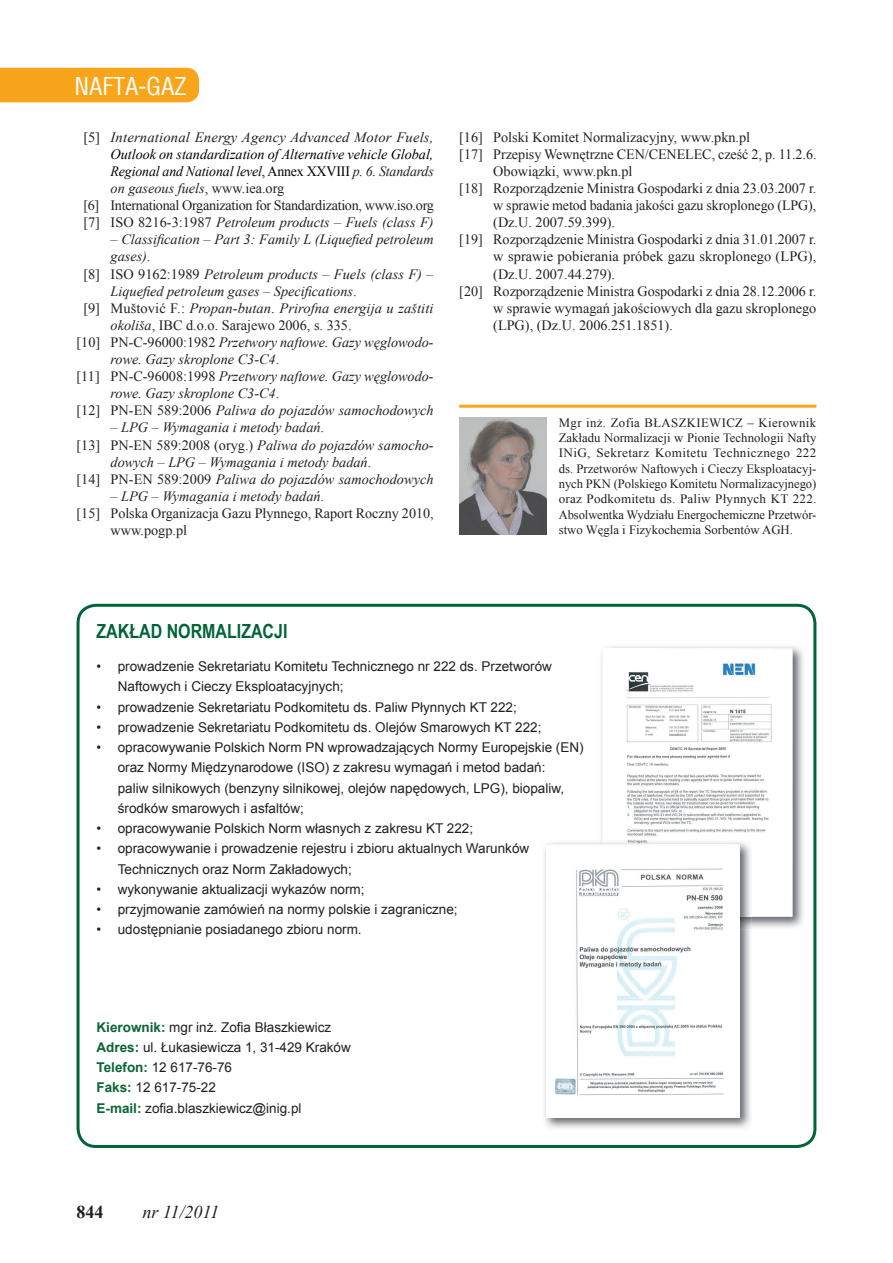
<style>
.page{position:relative;width:893px;height:1263px;background:#fff}
.page>*{position:absolute;margin:0;border:0;box-sizing:border-box;transform-origin:0 0}
.t1{font:24px "Switzerland Condensed";color:#fff}
.t2{font:700 19.5px "Arial Narrow";color:#006437}
.t3{font:italic 18px "Times New Roman";color:#231f20}
.t4{font:700 18px "Times New Roman";color:#231f20}
.t5{font:14.25px "Times New Roman";letter-spacing:-.005em;color:#231f20}
.t6{font:italic 14.25px "Times New Roman";color:#231f20}
.t7{font:italic 14.25px "Times New Roman";color:#000}
.t8{font:13.5px/20.2px "Arial";color:#231f20}
.t9{font:12.75px/15.3px "Times New Roman";color:#231f20;text-align:justify}
.s1{font-style:normal}
.s2{color:#231f20}
.s3{font-style:italic}
.s4{font-weight:700;color:#0b6437}
</style>
<div class="page">
<div style="left:0;top:68px;width:199px;height:34px;background:#f9a51b"></div>
<hr style="left:459px;top:405px;width:357px;height:3px;background:#f9a51b">
<img style="left:459px;top:418px;width:87px;height:116px">
<div style="left:77px;top:604px;width:739px;height:544px;border:3px solid #006437;border-radius:18px"></div>
<img style="left:601px;top:646px;width:203px;height:282px">
<img style="left:603px;top:648px;width:189px;height:268px">
<img style="left:544px;top:842px;width:207px;height:287px">
<img style="left:603px;top:840px;width:149px;height:76px">
<img style="left:546px;top:844px;width:193px;height:273px">
<h1 class="t1" style="left:74px;top:71px;width:114px">NAFTA-GAZ</h1>
<p class="t6" style="left:83px;top:127px;width:352px"><span class="s1">[5]</span> International Energy Agency Advanced Motor Fuels,</p>
<p class="t7" style="left:111px;top:144px;width:324px">Outlook on standardization of Alternative vehicle Global,</p>
<p class="t7" style="left:111px;top:161px;width:325px">Regional and National level<span class="s1">, Annex XXVIII</span> <span class="s2">p. 6. Standards</span></p>
<p class="t6" style="left:111px;top:178px;width:175px">on gaseous fuels<span class="s1">, www.iea.org</span></p>
<p class="t5" style="left:83px;top:196px;width:352px">[6] International Organization for Standardization, www.iso.org</p>
<p class="t6" style="left:83px;top:213px;width:352px"><span class="s1">[7] ISO 8216-3:1987</span> Petroleum products – Fuels (class F)</p>
<p class="t6" style="left:111px;top:230px;width:325px">– Classification – Part 3: Family L (Liquefied petroleum</p>
<p class="t6" style="left:111px;top:247px;width:41px">gases)<span class="s1">.</span></p>
<p class="t6" style="left:83px;top:264px;width:352px"><span class="s1">[8] ISO 9162:1989</span> Petroleum products – Fuels (class F) –</p>
<p class="t6" style="left:111px;top:281px;width:248px">Liquefied petroleum gases – Specifications<span class="s1">.</span></p>
<p class="t6" style="left:83px;top:298px;width:352px"><span class="s1">[9] Muštović F.:</span> Propan-butan<span class="s1">.</span> Prirofna energija u zaštiti</p>
<p class="t5" style="left:111px;top:315px;width:243px"><span class="s3">okoliša</span>, IBC d.o.o. Sarajewo 2006, s. 335.</p>
<p class="t6" style="left:77px;top:332px;width:359px"><span class="s1">[10] PN-C-96000:1982</span> Przetwory naftowe. Gazy węglowodo-</p>
<p class="t6" style="left:111px;top:349px;width:170px">rowe. Gazy skroplone C3-C4<span class="s1">.</span></p>
<p class="t6" style="left:77px;top:367px;width:359px"><span class="s1">[11] PN-C-96008:1998</span> Przetwory naftowe. Gazy węglowodo-</p>
<p class="t6" style="left:111px;top:384px;width:170px">rowe. Gazy skroplone C3-C4<span class="s1">.</span></p>
<p class="t6" style="left:77px;top:401px;width:359px"><span class="s1">[12] PN-EN 589:2006</span> Paliwa do pojazdów samochodowych</p>
<p class="t6" style="left:111px;top:418px;width:215px">– LPG – Wymagania i metody badań<span class="s1">.</span></p>
<p class="t5" style="left:77px;top:435px;width:359px">[13] PN-EN 589:2008 (oryg.) <span class="s3">Paliwa do pojazdów samocho-</span></p>
<p class="t6" style="left:111px;top:452px;width:262px">dowych – LPG – Wymagania i metody badań<span class="s1">.</span></p>
<p class="t6" style="left:77px;top:469px;width:359px"><span class="s1">[14] PN-EN 589:2009</span> Paliwa do pojazdów samochodowych</p>
<p class="t6" style="left:111px;top:486px;width:215px">– LPG – Wymagania i metody badań<span class="s1">.</span></p>
<p class="t5" style="left:77px;top:504px;width:359px">[15] Polska Organizacja Gazu Płynnego, Raport Roczny 2010,</p>
<p class="t5" style="left:111px;top:521px;width:78px">www.pogp.pl</p>
<p class="t5" style="left:459px;top:127px;width:293px">[16] Polski Komitet Normalizacyjny, www.pkn.pl</p>
<p class="t5" style="left:459px;top:144px;width:359px">[17] Przepisy Wewnętrzne CEN/CENELEC, cześć 2, p. 11.2.6.</p>
<p class="t5" style="left:493px;top:162px;width:141px">Obowiązki, www.pkn.pl</p>
<p class="t5" style="left:459px;top:179px;width:359px">[18] Rozporządzenie Ministra Gospodarki z dnia 23.03.2007 r.</p>
<p class="t5" style="left:493px;top:196px;width:325px">w sprawie metod badania jakości gazu skroplonego (LPG),</p>
<p class="t5" style="left:493px;top:213px;width:123px">(Dz.U. 2007.59.399).</p>
<p class="t5" style="left:459px;top:230px;width:359px">[19] Rozporządzenie Ministra Gospodarki z dnia 31.01.2007 r.</p>
<p class="t5" style="left:493px;top:247px;width:325px">w sprawie pobierania próbek gazu skroplonego (LPG),</p>
<p class="t5" style="left:493px;top:264px;width:123px">(Dz.U. 2007.44.279).</p>
<p class="t5" style="left:459px;top:281px;width:359px">[20] Rozporządzenie Ministra Gospodarki z dnia 28.12.2006 r.</p>
<p class="t5" style="left:493px;top:298px;width:325px">w sprawie wymagań jakościowych dla gazu skroplonego</p>
<p class="t5" style="left:493px;top:315px;width:181px">(LPG), (Dz.U. 2006.251.1851).</p>
<p class="t9" style="left:559px;top:415px;width:259px">Mgr inż. Zofia BŁASZKIEWICZ – Kierownik Zakładu Normalizacji w Pionie Technologii Nafty INiG, Sekretarz Komitetu Technicznego 222 ds. Przetworów Naftowych i Cieczy Eksploatacyj&shy;nych PKN (Polskiego Komitetu Normalizacyjnego) oraz Podkomitetu ds. Paliw Płynnych KT 222.<br>Absolwentka Wydziału Energochemiczne Przetwór&shy;stwo Węgla i Fizykochemia Sorbentów AGH.</p>
<h2 class="t2" style="left:97px;top:616px;width:192px">ZAKŁAD NORMALIZACJI</h2>
<p class="t8" style="left:118px;top:656px;width:436px;text-indent:-21px">• prowadzenie Sekretariatu Komitetu Technicznego nr 222 ds. Przetworów<br>Naftowych i Cieczy Eksploatacyjnych;</p>
<p class="t8" style="left:97px;top:697px;width:422px">• prowadzenie Sekretariatu Podkomitetu ds. Paliw Płynnych KT 222;</p>
<p class="t8" style="left:97px;top:717px;width:446px">• prowadzenie Sekretariatu Podkomitetu ds. Olejów Smarowych KT 222;</p>
<p class="t8" style="left:118px;top:737px;width:467px;text-indent:-21px">• opracowywanie Polskich Norm PN wprowadzających Normy Europejskie (EN) oraz Normy Międzynarodowe (ISO) z zakresu wymagań i metod badań:<br>paliw silnikowych (benzyny silnikowej, olejów napędowych, LPG), biopaliw, środków smarowych i asfaltów;</p>
<p class="t8" style="left:97px;top:818px;width:378px">• opracowywanie Polskich Norm własnych z zakresu KT 222;</p>
<p class="t8" style="left:118px;top:838px;width:413px;text-indent:-21px">• opracowywanie i prowadzenie rejestru i zbioru aktualnych Warunków<br>Technicznych oraz Norm Zakładowych;</p>
<p class="t8" style="left:97px;top:879px;width:270px">• wykonywanie aktualizacji wykazów norm;</p>
<p class="t8" style="left:97px;top:899px;width:363px">• przyjmowanie zamówień na normy polskie i zagraniczne;</p>
<p class="t8" style="left:97px;top:919px;width:267px">• udostępnianie posiadanego zbioru norm.</p>
<p class="t8" style="left:97px;top:1017px;width:256px"><span class="s4">Kierownik:</span> mgr inż. Zofia Błaszkiewicz<br><span class="s4">Adres:</span> ul. Łukasiewicza 1, 31-429 Kraków<br><span class="s4">Telefon:</span> 12 617-76-76<br><span class="s4">Faks:</span> 12 617-75-22<br><span class="s4">E-mail:</span> zofia.blaszkiewicz@inig.pl</p>
<h3 class="t4" style="left:77px;top:1199px;width:28px">844</h3>
<h3 class="t3" style="left:142px;top:1200px;width:78px">nr 11/2011</h3>
</div>
